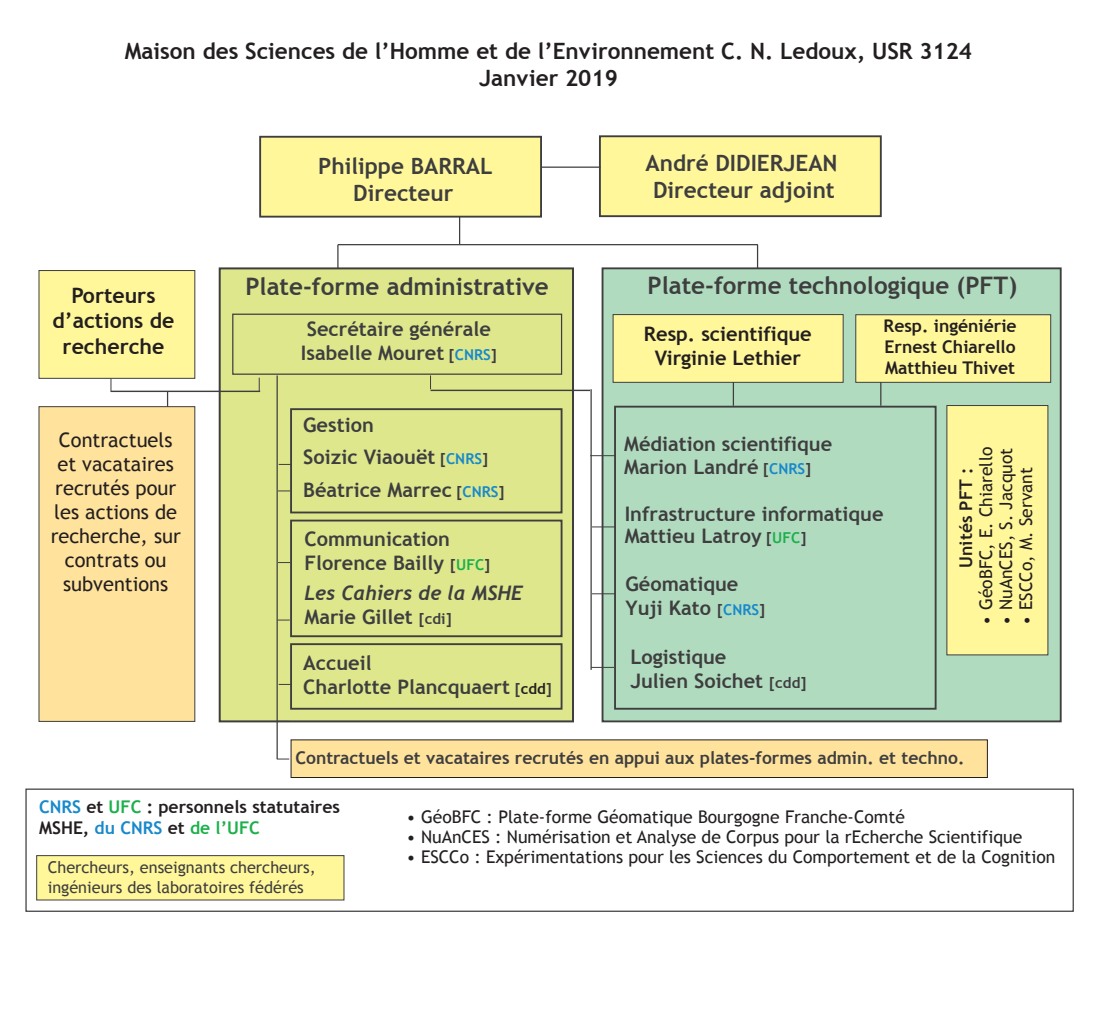
<style>
.page{position:relative;width:1097px;height:1010px;background:#fff}
.page>*{position:absolute;margin:0;border:0;box-sizing:border-box;transform-origin:0 0}
.t1{font:700 24.25px "Trebuchet MS";color:#3e3e3f}
.t2{font:700 22.5px/27px "Trebuchet MS";color:#231f20;text-align:center}
.t3{font:700 22.5px/27px "Trebuchet MS";color:#3e3e3f;text-align:center}
.t4{font:700 21.25px/25.5px "Trebuchet MS";color:#231f20;text-align:center}
.t5{font:700 20px/22.5px "Trebuchet MS";color:#3e3e3f}
.t6{font:20px/24px "Trebuchet MS";color:#231f20;text-align:center}
.t7{font:700 20px/24px "Trebuchet MS";color:#231f20;text-align:center}
.t8{font:italic 700 20px "Trebuchet";color:#3e3e3f}
.t9{font:17.5px "Trebuchet MS";color:#231f20}
.t10{font:700 17.5px/21px "Trebuchet MS";color:#231f20;text-align:justify}
.t11{font:700 17.5px "Trebuchet MS";color:#3e3e3f}
.t12{font:16.25px/20px "Trebuchet MS";color:#3e3e3f}
.s1{font-size:15px}
.s2{font-size:15px;color:#1889cb}
.s3{font-size:15px;color:#1cb04b}
.s4{font-size:15px;color:#231f20}
.s5{color:#1889cb}
.s6{color:#1cb04b}
</style>
<div class="page">
<div style="left:601px;top:267px;width:460px;height:455px;background:#b1dbbf;border:2px solid #3e3e3f"></div>
<div style="left:219px;top:267px;width:355px;height:455px;background:#dee78c;border:2px solid #3e3e3f"></div>
<div style="left:259px;top:136px;width:283px;height:82px;background:#fff79a;border:2px solid #3e3e3f"></div>
<div style="left:599px;top:135px;width:282px;height:82px;background:#fff79a;border:2px solid #3e3e3f"></div>
<div style="left:614px;top:406px;width:322px;height:304px;border:2px solid #3e3e3f"></div>
<div style="left:290px;top:520px;width:272px;height:117px;border:2px solid #3e3e3f"></div>
<div style="left:290px;top:408px;width:272px;height:105px;border:2px solid #3e3e3f"></div>
<hr style="left:541px;top:167px;width:59px;height:1px;background:#3e3e3f">
<hr style="left:430px;top:390px;width:160px;height:1px;background:#3e3e3f">
<svg style="left:430px;top:375px;width:1px;height:14px"></svg>
<svg style="left:278px;top:464px;width:13px;height:1px"></svg>
<hr style="left:276px;top:375px;width:2px;height:384px;background:#3e3e3f">
<svg style="left:278px;top:562px;width:12px;height:1px"></svg>
<svg style="left:277px;top:620px;width:13px;height:1px"></svg>
<svg style="left:592px;top:527px;width:23px;height:1px"></svg>
<svg style="left:591px;top:455px;width:24px;height:1px"></svg>
<hr style="left:590px;top:389px;width:1px;height:281px;background:#3e3e3f">
<svg style="left:592px;top:593px;width:23px;height:1px"></svg>
<div style="left:232px;top:314px;width:330px;height:61px;border:1px solid #3e3e3f"></div>
<svg style="left:459px;top:216px;width:1px;height:28px"></svg>
<hr style="left:338px;top:244px;width:419px;height:1px;background:#3e3e3f">
<svg style="left:337px;top:245px;width:1px;height:23px"></svg>
<hr style="left:756px;top:245px;width:2px;height:23px;background:#3e3e3f">
<div style="left:291px;top:740px;width:696px;height:38px;background:#ffe29c;border:1px solid #231f20"></div>
<svg style="left:278px;top:491px;width:12px;height:1px"></svg>
<div style="left:946px;top:405px;width:102px;height:250px;background:#fff79a"></div>
<div style="left:612px;top:314px;width:231px;height:69px;background:#fff79a;border:1px solid #3e3e3f"></div>
<div style="left:855px;top:314px;width:195px;height:69px;background:#fff79a;border:1px solid #3e3e3f"></div>
<hr style="left:732px;top:382px;width:2px;height:24px;background:#3e3e3f">
<svg style="left:880px;top:382px;width:1px;height:24px"></svg>
<div style="left:36px;top:855px;width:308px;height:45px;background:#fff79a;border:1px solid #3e3e3f"></div>
<div style="left:25px;top:789px;width:1048px;height:123px;border:1px solid #3e3e3f"></div>
<svg style="left:277px;top:759px;width:12px;height:1px"></svg>
<div style="left:39px;top:270px;width:156px;height:109px;background:#fff79a;border:1px solid #3e3e3f"></div>
<hr style="left:111px;top:391px;width:149px;height:1px;background:#3e3e3f">
<svg style="left:110px;top:378px;width:1px;height:14px"></svg>
<svg style="left:167px;top:392px;width:1px;height:14px"></svg>
<svg style="left:259px;top:378px;width:1px;height:13px"></svg>
<div style="left:39px;top:406px;width:156px;height:316px;background:#ffe29c;border:1px solid #3e3e3f"></div>
<svg style="left:278px;top:721px;width:12px;height:1px"></svg>
<svg style="left:591px;top:667px;width:23px;height:1px"></svg>
<div style="left:290px;top:643px;width:272px;height:67px;border:2px solid #3e3e3f"></div>
<svg style="left:278px;top:684px;width:13px;height:1px"></svg>
<p class="t2" style="left:125px;top:38px;width:848px">Maison des Sciences de l’Homme et de l’Environnement C. N. Ledoux, USR 3124<br>Janvier 2019</p>
<p class="t4" style="left:53px;top:282px;width:123px">Porteurs d’actions de recherche</p>
<p class="t6" style="left:51px;top:428px;width:132px">Contractuels et vacataires recrutés pour les actions de recherche, sur contrats ou subventions</p>
<p class="t3" style="left:318px;top:152px;width:176px">Philippe BARRAL<br>Directeur</p>
<p class="t1" style="left:245px;top:272px;width:305px">Plate-forme administrative</p>
<p class="t5" style="left:301px;top:317px;width:197px;line-height:24px">Secrétaire générale<br>Isabelle Mouret <span class="s1">[</span><span class="s2">CNRS</span><span class="s1">]</span></p>
<p class="t5" style="left:303px;top:409px;width:186px;line-height:31.8px">Gestion<br>Soizic Viaouët <span class="s1">[</span><span class="s2">CNRS</span><span class="s1">]</span></p>
<p class="t5" style="left:303px;top:478px;width:203px">Béatrice Marrec <span class="s1">[</span><span class="s2">CNRS</span><span class="s1">]</span></p>
<p class="t5" style="left:304px;top:527px;width:187px;line-height:24.2px">Communication<br>Florence Bailly <span class="s1">[</span><span class="s3">UFC</span><span class="s1">]</span></p>
<p class="t8" style="left:304px;top:581px;width:220px">Les Cahiers de la MSHE</p>
<p class="t5" style="left:304px;top:606px;width:149px">Marie Gillet <span class="s1">[cdi]</span></p>
<p class="t5" style="left:303px;top:651px;width:250px;line-height:24.2px">Accueil<br>Charlotte Plancquaert <span class="s1">[</span><span class="s4">cdd</span><span class="s1">]</span></p>
<p class="t3" style="left:645px;top:150px;width:193px">André DIDIERJEAN<br>Directeur adjoint</p>
<p class="t1" style="left:647px;top:270px;width:371px">Plate-forme technologique (PFT)</p>
<p class="t7" style="left:643px;top:322px;width:169px">Resp. scientifique<br>Virginie Lethier</p>
<p class="t10" style="left:883px;top:315px;width:134px">Resp. ingéniérie Ernest Chiarello Matthieu Thivet</p>
<p class="t5" style="left:624px;top:433px;width:210px">Médiation scientifique<br>Marion Landré <span class="s1">[</span><span class="s2">CNRS</span><span class="s1">]</span></p>
<p class="t5" style="left:624px;top:502px;width:260px">Infrastructure informatique<br>Mattieu Latroy <span class="s1">[</span><span class="s3">UFC</span><span class="s1">]</span></p>
<p class="t5" style="left:625px;top:572px;width:141px;line-height:24px">Géomatique<br>Yuji Kato <span class="s1">[</span><span class="s2">CNRS</span><span class="s1">]</span></p>
<p class="t5" style="left:630px;top:645px;width:177px;line-height:23.8px">Logistique<br>Julien Soichet <span class="s1">[cdd]</span></p>
<p class="t9" style="left:975px;top:625px;width:179px;rotate:-90deg">• GéoBFC, E. Chiarello</p>
<p class="t9" style="left:995px;top:625px;width:178px;rotate:-90deg">• NuAnCES, S. Jacquot</p>
<p class="t9" style="left:1015px;top:625px;width:159px;rotate:-90deg">• ESCCo, M. Servant</p>
<p class="t10" style="left:955px;top:568px;width:101px;rotate:-90deg">Unités PFT :</p>
<p class="t11" style="left:295px;top:747px;width:670px">Contractuels et vacataires recrutés en appui aux plates-formes admin. et techno.</p>
<p class="t10" style="left:39px;top:797px;width:302px"><span class="s5">CNRS</span> et <span class="s6">UFC</span> : personnels statutaires<br>MSHE, <span class="s5">du CNRS</span> et <span class="s6">de l’UFC</span></p>
<p class="t12" style="left:48px;top:858px;width:269px">Chercheurs, enseignants chercheurs, ingénieurs des laboratoires fédérés</p>
<p class="t9" style="left:406px;top:806px;width:499px">• GéoBFC : Plate-forme Géomatique Bourgogne Franche-Comté</p>
<p class="t9" style="left:406px;top:826px;width:617px">• NuAnCES : Numérisation et Analyse de Corpus pour la rEcherche Scientifique</p>
<p class="t9" style="left:406px;top:846px;width:650px">• ESCCo : Expérimentations pour les Sciences du Comportement et de la Cognition</p>
</div>
